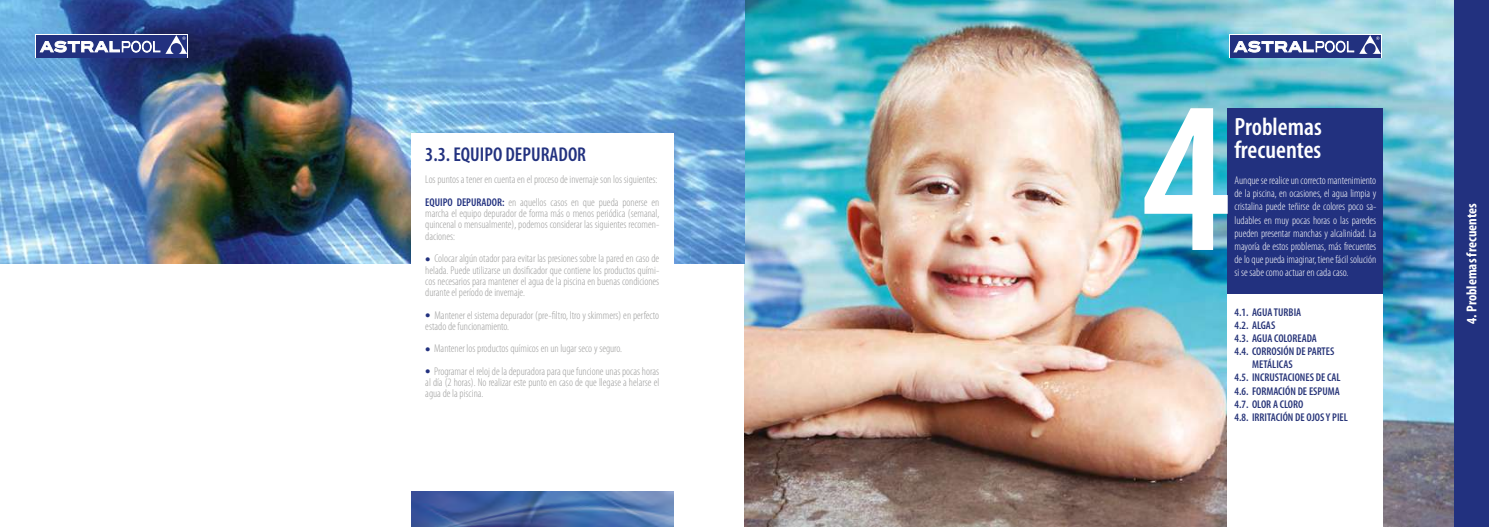
<style>
.page{position:relative;width:1489px;height:527px;background:#fff}
.page>*{position:absolute;margin:0;border:0;box-sizing:border-box;transform-origin:0 0}
.t1{font:600 condensed 25px/22.5px "Myriad Pro";color:#fff}
.t2{font:600 condensed 20px "Myriad Pro";color:#22317f}
.t3{font:700 condensed 14.38px "Myriad Pro";color:#fff}
.t4{font:300 condensed 11.25px/11.2px "Myriad Pro";color:#9d9d9c;text-align:justify}
.t5{font:300 condensed 11.25px/13.1px "Myriad Pro";color:#fff;text-align:justify}
.t6{font:600 condensed 11.25px "Myriad Pro";color:#283579}
.s1{font-weight:600;color:#22317f}
.s2{font-size:22.5px;color:#22317f}
</style>
<div class="page">
<div style="left:1453px;top:0;width:35px;height:526px;background:#22317f"></div>
<img style="left:411px;top:491px;width:262px;height:35px">
<img style="left:744px;top:0;width:709px;height:526px">
<div style="left:1227px;top:108px;width:155px;height:187px;background:#22317f"></div>
<div style="left:1227px;top:294px;width:155px;height:232px;background:#fff"></div>
<div style="left:1229px;top:35px;width:129px;height:23px;background:#22317f"></div>
<div style="left:1359px;top:35px;width:21px;height:23px;background:#22317f"></div>
<svg style="left:1233px;top:41px;width:120px;height:11px"></svg>
<svg style="left:1359px;top:35px;width:21px;height:19px"></svg>
<img style="left:0;top:0;width:744px;height:263px">
<div style="left:411px;top:133px;width:262px;height:277px;background:#fff"></div>
<div style="left:36px;top:35px;width:129px;height:23px;background:#22317f"></div>
<div style="left:165px;top:35px;width:22px;height:23px;background:#22317f"></div>
<svg style="left:40px;top:35px;width:147px;height:19px"></svg>
<svg style="left:1144px;top:108px;width:83px;height:142px"></svg>
<h2 class="t2" style="left:425px;top:142px;width:162px">3.3. EQUIPO DEPURADOR</h2>
<p class="t4" style="left:425px;top:168px;width:235px;line-height:22.5px">Los puntos a tener en cuenta en el proceso de invernaje son los siguientes:<br><span class="s1">EQUIPO DEPURADOR:</span> en aquellos casos en que pueda ponerse en</p>
<p class="t4" style="left:425px;top:207px;width:235px">marcha el equipo depurador de forma más o menos periódica (semanal, quincenal o mensualmente), podemos considerar las siguientes recomen&shy;daciones:</p>
<p class="t4" style="left:425px;top:252px;width:235px"><span class="s2">•</span> Colocar algún otador para evitar las presiones sobre la pared en caso de helada. Puede utilizarse un dosificador que contiene los productos quími&shy;cos necesarios para mantener el agua de la piscina en buenas condiciones durante el período de invernaje.</p>
<p class="t4" style="left:425px;top:309px;width:235px"><span class="s2">•</span> Mantener el sistema depurador (pre-filtro, ltro y skimmers) en perfecto estado de funcionamiento.</p>
<p class="t4" style="left:425px;top:342px;width:198px"><span class="s2">•</span> Mantener los productos químicos en un lugar seco y seguro.</p>
<p class="t4" style="left:425px;top:365px;width:235px"><span class="s2">•</span> Programar el reloj de la depuradora para que funcione unas pocas horas al día (2 horas). No realizar este punto en caso de que llegase a helarse el agua de la piscina.</p>
<h1 class="t1" style="left:1234px;top:115px;width:89px">Problemas frecuentes</h1>
<p class="t5" style="left:1234px;top:174px;width:143px">Aunque se realice un correcto mantenimiento de la piscina, en ocasiones, el agua limpia y cristalina puede teñirse de colores poco sa&shy;ludables en muy pocas horas o las paredes pueden presentar manchas y alcalinidad. La mayoría de estos problemas, más frecuentes de lo que pueda imaginar, tiene fácil solución si se sabe como actuar en cada caso.</p>
<p class="t6" style="left:1234px;top:305px;width:68px">4.1. AGUA TURBIA</p>
<p class="t6" style="left:1234px;top:318px;width:42px">4.2. ALGAS</p>
<p class="t6" style="left:1234px;top:331px;width:84px">4.3. AGUA COLOREADA</p>
<p class="t6" style="left:1234px;top:344px;width:101px">4.4. CORROSIÓN DE PARTES</p>
<p class="t6" style="left:1252px;top:357px;width:42px">METÁLICAS</p>
<p class="t6" style="left:1234px;top:370px;width:108px">4.5. INCRUSTACIONES DE CAL</p>
<p class="t6" style="left:1234px;top:383px;width:107px">4.6. FORMACIÓN DE ESPUMA</p>
<p class="t6" style="left:1234px;top:396px;width:70px">4.7. OLOR A CLORO</p>
<p class="t6" style="left:1234px;top:410px;width:115px">4.8. IRRITACIÓN DE OJOS Y PIEL</p>
<p class="t3" style="left:1462px;top:323px;width:122px;rotate:-90deg">4. Problemas frecuentes</p>
</div>
